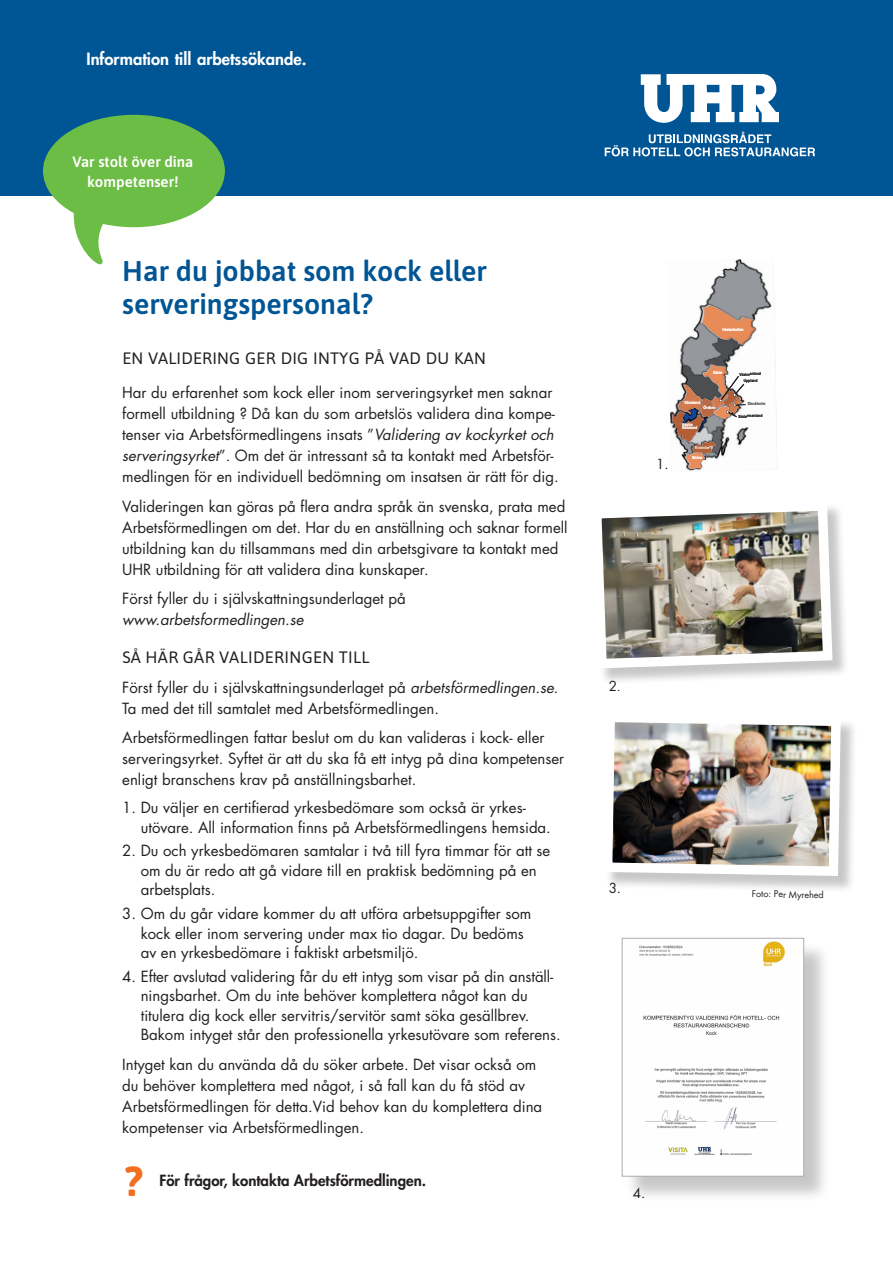
<style>
.page{position:relative;width:893px;height:1263px;background:#fff}
.page>*{position:absolute;margin:0;border:0;box-sizing:border-box;transform-origin:0 0}
.RUBRIK_1{font:700 42px "Asap";color:#f36e21}
.RUBRIK_1-2{font:600 28.5px/33px "Asap";color:#005595}
.Mellanrubrik_1_x{font:16.5px "Asap";letter-spacing:.01em;color:#231f20}
.Mellanrubrik_1_x-2{font:800 16.5px "Futura Std";color:#fff}
.Bröd{font:16.5px "Asap";letter-spacing:.02em;color:#231f20}
.Bröd-2{font:15px/21px "Futura Std";color:#231f20}
.Bröd_lista{font:15px/19.5px "Futura Std";color:#231f20}
.Bröd-3{font:800 15px "Futura Std";color:#231f20}
.RUBRIK_1-3{font:600 15px/19.5px "Asap";color:#fff;text-align:center}
.Bildtext_x{font:13.5px "Futura Std";color:#231f20}
.Bildtext_x-2{font:9px "Futura Std";color:#231f20}
.t1{font:700 4.2px/3.8px "Arial Narrow";color:#fff}
.t2{font:700 4.2px/6.8px "Arial Narrow";color:#231f20;text-align:center}
.s1{font-style:italic}
.s2{font-size:12.15px}
</style>
<div class="page">
<img style="left:670px;top:259px;width:107px;height:212px">
<img style="left:701px;top:305px;width:55px;height:40px">
<img style="left:703px;top:365px;width:24px;height:30px">
<img style="left:711px;top:393px;width:8px;height:13px">
<img style="left:715px;top:406px;width:16px;height:13px">
<img style="left:702px;top:399px;width:13px;height:18px">
<img style="left:678px;top:385px;width:24px;height:26px">
<img style="left:672px;top:411px;width:31px;height:31px">
<img style="left:692px;top:442px;width:23px;height:12px">
<img style="left:685px;top:453px;width:20px;height:16px">
<svg style="left:719px;top:376px;width:26px;height:41px"></svg>
<div style="left:0;top:0;width:893px;height:196px;background:#005595"></div>
<svg style="left:641px;top:74px;width:138px;height:49px"></svg>
<svg style="left:605px;top:131px;width:210px;height:25px"></svg>
<div style="left:625px;top:941px;width:205px;height:262px;background:#231f20;opacity:.25"></div>
<div style="left:622px;top:938px;width:182px;height:238px;background:#fff"></div>
<img style="left:639px;top:941px;width:146px;height:214px">
<div style="left:622px;top:938px;width:182px;height:238px;border:1px solid #acadb1"></div>
<div style="left:605px;top:715px;width:253px;height:178px;background:#231f20;opacity:.25"></div>
<img style="left:605px;top:715px;width:241px;height:166px">
<div style="left:594px;top:503px;width:255px;height:182px;background:#231f20;opacity:.25"></div>
<img style="left:594px;top:503px;width:243px;height:170px">
<svg style="left:43px;top:115px;width:182px;height:150px"></svg>
<p class="Mellanrubrik_1_x-2" style="left:87px;top:48px;width:221px">Information till arbetssökande.</p>
<p class="RUBRIK_1-3" style="left:72px;top:151px;width:123px">Var stolt över dina kompetenser!</p>
<p class="RUBRIK_1-2" style="left:122px;top:254px;width:366px">Har du jobbat som kock eller serveringspersonal?</p>
<p class="Mellanrubrik_1_x" style="left:122px;top:347px;width:365px">EN VALIDERING GER DIG INTYG PÅ VAD DU KAN</p>
<p class="Bröd-2" style="left:122px;top:382px;width:438px">Har du erfarenhet som kock eller inom serveringsyrket men saknar formell utbildning ? Då kan du som arbetslös validera dina kompe&shy;tenser via Arbetsförmedlingens insats ”<span class="s1">Validering av kockyrket och serveringsyrket</span>”. Om det är intressant så ta kontakt med Arbetsför&shy;medlingen för en individuell bedömning om insatsen är rätt för dig.</p>
<p class="Bröd-2" style="left:122px;top:496px;width:447px">Valideringen kan göras på flera andra språk än svenska, prata med Arbetsförmedlingen om det. Har du en anställning och saknar formell utbildning kan du tillsammans med din arbetsgivare ta kontakt med UHR utbildning för att validera dina kunskaper.</p>
<p class="Bröd-2" style="left:122px;top:588px;width:285px">Först fyller du i självskattningsunderlaget på <span class="s1">www.arbetsformedlingen.se</span></p>
<p class="Bröd" style="left:122px;top:646px;width:249px">SÅ HÄR GÅR VALIDERINGEN TILL</p>
<p class="Bröd-2" style="left:122px;top:677px;width:438px">Först fyller du i självskattningsunderlaget på <span class="s1">arbetsförmedlingen.se</span>.<br>Ta med det till samtalet med Arbetsförmedlingen.</p>
<p class="Bröd-2" style="left:122px;top:727px;width:443px">Arbetsförmedlingen fattar beslut om du kan valideras i kock- eller serveringsyrket. Syftet är att du ska få ett intyg på dina kompetenser enligt branschens krav på anställningsbarhet.</p>
<p class="Bröd_lista" style="left:141px;top:798px;width:412px;text-indent:-18px">1. Du väljer en certifierad yrkesbedömare som också är yrkes&shy;utövare. All information finns på Arbetsförmedlingens hemsida.</p>
<p class="Bröd_lista" style="left:141px;top:841px;width:411px;text-indent:-18px">2. Du och yrkesbedömaren samtalar i två till fyra timmar för att se om du är redo att gå vidare till en praktisk bedömning på en arbetsplats.</p>
<p class="Bröd_lista" style="left:141px;top:904px;width:392px;text-indent:-18px">3. Om du går vidare kommer du att utföra arbetsuppgifter som kock eller inom servering under max tio dagar. Du bedöms av en yrkesbedömare i faktiskt arbetsmiljö.</p>
<p class="Bröd_lista" style="left:141px;top:967px;width:422px;text-indent:-18px">4. Efter avslutad validering får du ett intyg som visar på din anställ&shy;ningsbarhet. Om du inte behöver komplettera något kan du titulera dig kock eller servitris/servitör samt söka gesällbrev.<br>Bakom intyget står den professionella yrkesutövare som referens.</p>
<p class="Bröd-2" style="left:122px;top:1054px;width:421px">Intyget kan du använda då du söker arbete. Det visar också om du behöver komplettera med något, i så fall kan du få stöd av Arbetsförmedlingen för detta.Vid behov kan du komplettera dina kompetenser via Arbetsförmedlingen.</p>
<p class="RUBRIK_1" style="left:124px;top:1151px;width:20px">?</p>
<p class="Bröd-3" style="left:159px;top:1171px;width:268px">För frågor, kontakta Arbetsförmedlingen.</p>
<p class="t1" style="left:722px;top:327px;width:23px;rotate:-1deg">Västerbotten</p>
<p class="Bildtext_x" style="left:656px;top:455px;width:14px">1.</p>
<p class="t1" style="left:713px;top:370px;width:11px;rotate:-1deg">Gävle</p>
<p class="t1" style="left:704px;top:406px;width:13px;rotate:-1deg">Örebro</p>
<p class="t1" style="left:684px;top:400px;width:17px;rotate:-1deg">Värmland</p>
<p class="t1" style="left:682px;top:422px;width:17px;rotate:-1deg">Västra<br>Götaland</p>
<p class="t1" style="left:695px;top:445px;width:19px;rotate:-1deg">Kronoberg</p>
<p class="t1" style="left:692px;top:455px;width:12px;rotate:-1deg">Skåne</p>
<p class="t2" style="left:739px;top:371px;width:23px;rotate:-1deg">Västmanland<br>Uppland</p>
<p class="t2" style="left:738px;top:413px;width:26px;rotate:-1deg">Södermanland</p>
<p class="t2" style="left:748px;top:400px;width:19px;rotate:-1deg">Stockholm</p>
<p class="Bildtext_x" style="left:609px;top:677px;width:14px">2<span class="s2">.</span></p>
<p class="Bildtext_x" style="left:609px;top:879px;width:14px">3.</p>
<p class="Bildtext_x-2" style="left:752px;top:888px;width:73px;rotate:1deg">Foto: Per Myrehed</p>
<p class="Bildtext_x" style="left:633px;top:1184px;width:14px">4.</p>
</div>
